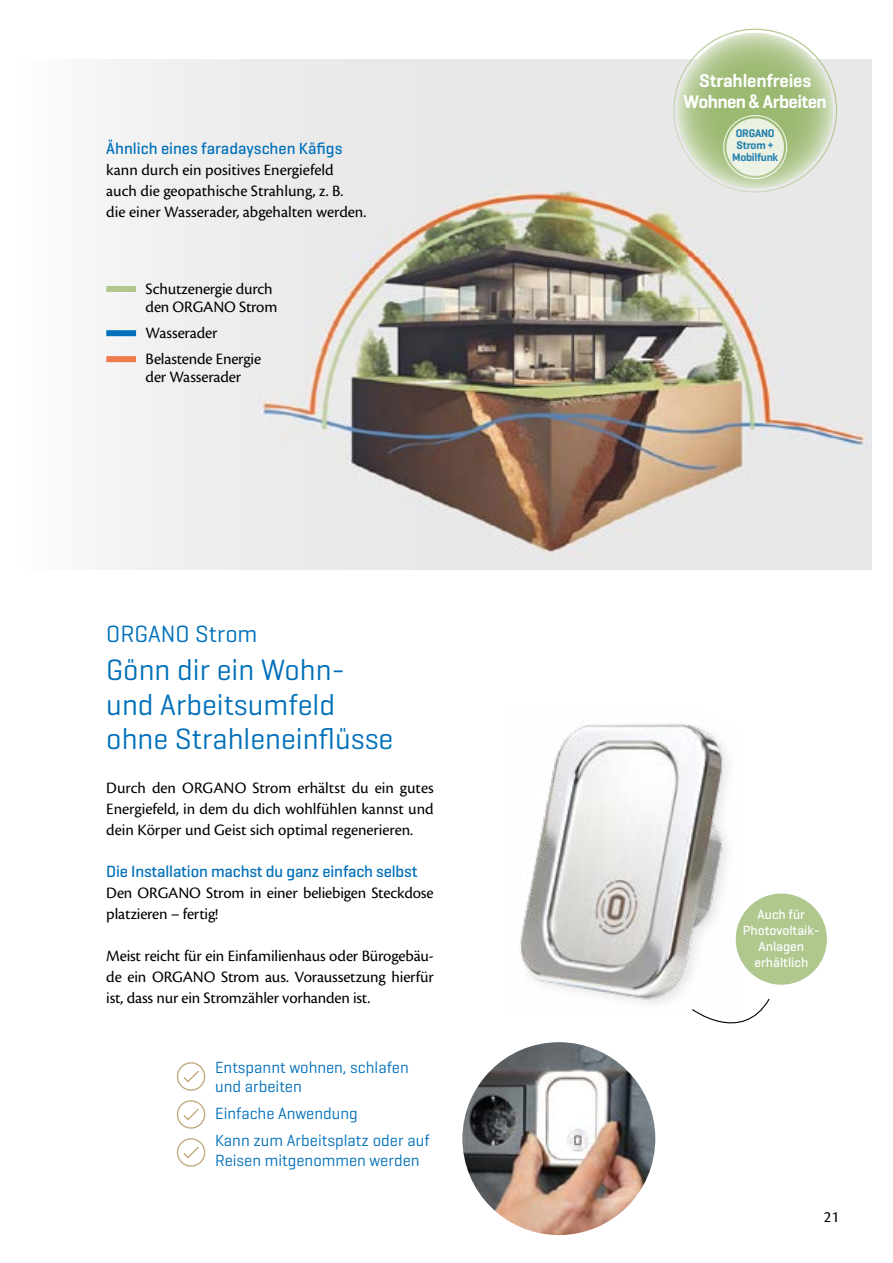
<style>
.page{position:relative;width:893px;height:1263px;background:#fff}
.page>*{position:absolute;margin:0;border:0;box-sizing:border-box;transform-origin:0 0}
.t1{font:30px/34.5px "Geogrotesque";color:#0070ba}
.t2{font:24px "Geogrotesque";color:#0070ba}
.t3{font:600 18.75px/21px "Geogrotesque";letter-spacing:-.01em;color:#fff;text-align:center}
.t4{font:16.5px/21px "Cronos Pro";letter-spacing:-.005em;color:#000}
.t5{font:16.5px/19.5px "Geogrotesque";color:#0070ba}
.t6{font:500 16.5px "Geogrotesque";letter-spacing:-.01em;color:#0070ba}
.t7{font:500 13.5px/16.2px "Geogrotesque";color:#fff;text-align:center}
.t8{font:600 11.25px/12px "Geogrotesque";letter-spacing:-.02em;color:#0070ba;text-align:center}
.s1{font-family:"Arial Narrow";font-weight:700}
</style>
<div class="page">
<img style="left:106px;top:60px;width:766px;height:510px">
<img style="left:519px;top:723px;width:223px;height:282px">
<svg style="left:691px;top:997px;width:79px;height:27px"></svg>
<div style="left:736px;top:893px;width:91px;height:92px;background:#b0c78e;border-radius:50%"></div>
<div style="left:177px;top:1062px;width:28px;height:29px;border:1px solid #c1a97e;border-radius:50%"></div>
<svg style="left:183px;top:1071px;width:16px;height:12px"></svg>
<div style="left:177px;top:1100px;width:28px;height:29px;border:1px solid #c1a97e;border-radius:50%"></div>
<svg style="left:183px;top:1109px;width:16px;height:12px"></svg>
<div style="left:177px;top:1138px;width:28px;height:29px;border:1px solid #c1a97e;border-radius:50%"></div>
<svg style="left:183px;top:1146px;width:16px;height:13px"></svg>
<img style="left:462px;top:1042px;width:193px;height:193px;border-radius:96px">
<svg style="left:678px;top:33px;width:155px;height:155px;background:#b0c790"></svg>
<div style="left:726px;top:118px;width:58px;height:58px;background:#ebf1e3;border-radius:50%"></div>
<div style="left:723px;top:115px;width:64px;height:64px;border:1px solid #fff;border-radius:50%"></div>
<div style="left:106px;top:286px;width:30px;height:6px;background:#b0c78e"></div>
<div style="left:106px;top:330px;width:30px;height:6px;background:#0070ba"></div>
<div style="left:106px;top:356px;width:30px;height:6px;background:#ef7a4e"></div>
<p class="t6" style="left:106px;top:138px;width:238px">Ähnlich eines faradayschen Käfigs</p>
<p class="t4" style="left:106px;top:160px;width:262px">kann durch ein positives Energiefeld auch die geopathische Strahlung, z. B. die einer Wasserader, abgehalten werden.</p>
<p class="t4" style="left:146px;top:279px;width:133px;line-height:18px">Schutzenergie durch den ORGANO Strom</p>
<p class="t4" style="left:146px;top:320px;width:117px;line-height:26px">Wasserader<br>Belastende Energie</p>
<p class="t4" style="left:146px;top:366px;width:97px">der Wasserader</p>
<h2 class="t2" style="left:106px;top:618px;width:153px">ORGANO Strom</h2>
<h1 class="t1" style="left:106px;top:652px;width:289px">Gönn dir ein Wohn&shy;und Arbeitsumfeld ohne Strahleneinflüsse</h1>
<p class="t4" style="left:106px;top:778px;width:329px;text-align:justify">Durch den ORGANO Strom erhältst du ein gutes Energiefeld, in dem du dich wohlfühlen kannst und dein Körper und Geist sich optimal regenerieren.</p>
<p class="t6" style="left:106px;top:861px;width:313px">Die Installation machst du ganz einfach selbst</p>
<p class="t4" style="left:106px;top:883px;width:329px">Den ORGANO Strom in einer beliebigen Steckdose platzieren – fertig!</p>
<p class="t4" style="left:106px;top:946px;width:329px;text-align:justify">Meist reicht für ein Einfamilienhaus oder Bürogebäu&shy;de ein ORGANO Strom aus. Voraussetzung hierfür ist, dass nur ein Stromzähler vorhanden ist.</p>
<p class="t5" style="left:215px;top:1057px;width:195px">Entspannt wohnen, schlafen und arbeiten</p>
<p class="t5" style="left:215px;top:1100px;width:216px;line-height:27px">Einfache Anwendung<br>Kann zum Arbeitsplatz oder auf</p>
<p class="t5" style="left:215px;top:1150px;width:206px">Reisen mitgenommen werden</p>
<p class="t3" style="left:684px;top:70px;width:145px">Strahlenfreies<br>Wohnen <span class="s1">&amp;</span> Arbeiten</p>
<p class="t8" style="left:732px;top:127px;width:47px">ORGANO<br>Strom +<br>Mobilfunk</p>
<p class="t7" style="left:743px;top:905px;width:79px">Auch für<br>Photovoltaik-<br>Anlagen erhältlich</p>
<p class="t4" style="left:824px;top:1206px;width:17px">21</p>
</div>
